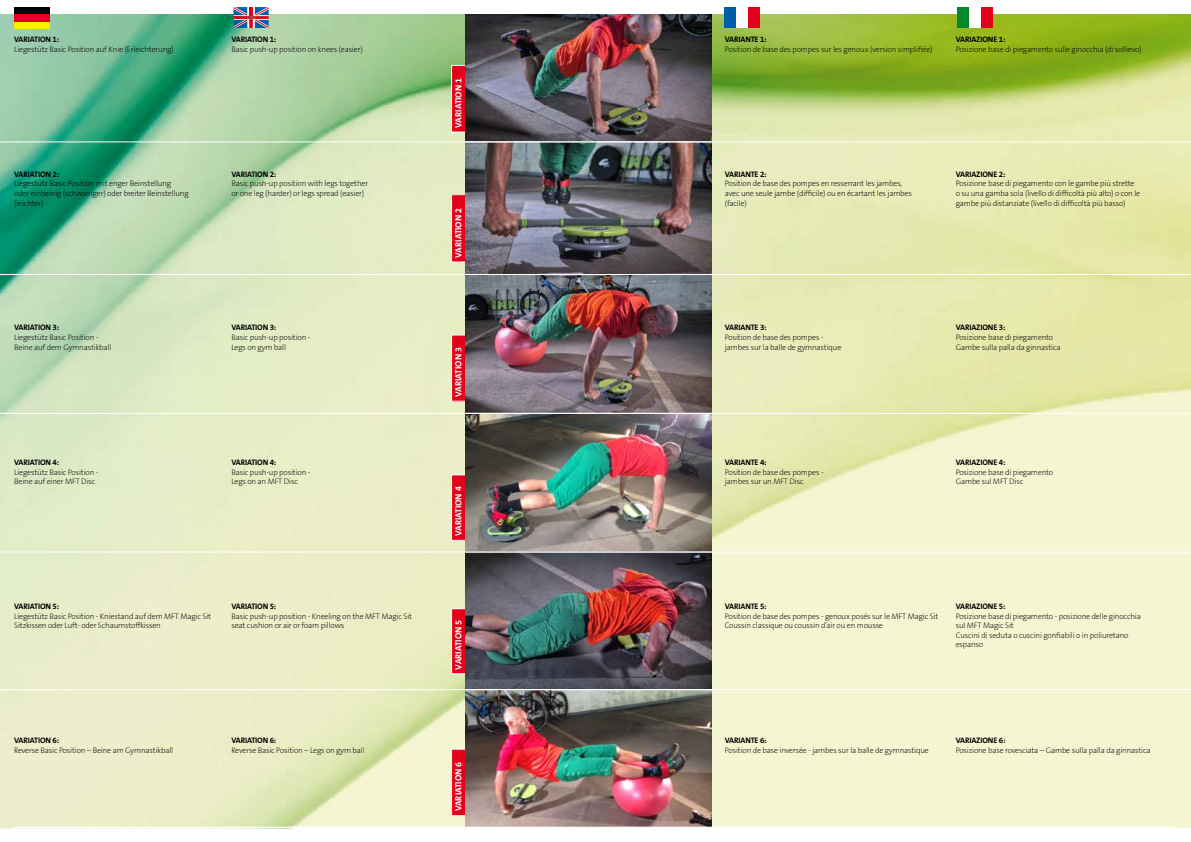
<style>
.page{position:relative;width:1191px;height:842px;background:#fff}
.page>*{position:absolute;margin:0;border:0;box-sizing:border-box;transform-origin:0 0}
.t1{font:700 9px "The Sans B7";color:#fff}
.t2{font:200 8px/9.6px "The Sans B2";letter-spacing:-.02em;color:#000}
.t3{font:700 8px "The Sans B7";letter-spacing:-.02em;color:#000}
</style>
<div class="page">
<img style="left:0;top:14px;width:1191px;height:815px">
<div style="left:451px;top:335px;width:31px;height:66px;background:#e2001a"></div>
<div style="left:451px;top:334px;width:32px;height:68px;border:1px solid #fff"></div>
<div style="left:451px;top:195px;width:30px;height:67px;background:#e2001a"></div>
<div style="left:451px;top:194px;width:30px;height:68px;border:1px solid #fff"></div>
<div style="left:451px;top:65px;width:31px;height:67px;background:#e2001a"></div>
<div style="left:451px;top:65px;width:31px;height:68px;border:1px solid #fff"></div>
<div style="left:451px;top:475px;width:30px;height:65px;background:#e2001a"></div>
<div style="left:451px;top:474px;width:31px;height:67px;border:1px solid #fff"></div>
<div style="left:451px;top:609px;width:36px;height:65px;background:#e2001a"></div>
<div style="left:451px;top:608px;width:37px;height:66px;border:1px solid #fff"></div>
<div style="left:451px;top:749px;width:29px;height:67px;background:#e2001a"></div>
<div style="left:451px;top:749px;width:29px;height:67px;border:1px solid #fff"></div>
<img style="left:466px;top:14px;width:245px;height:127px">
<img style="left:466px;top:142px;width:245px;height:132px">
<img style="left:466px;top:275px;width:245px;height:552px">
<img style="left:466px;top:552px;width:245px;height:137px">
<hr style="left:14px;top:827px;width:1160px;height:1px;background:#fff">
<div style="left:725px;top:7px;width:35px;height:21px;background:#005ea8"></div>
<div style="left:744px;top:7px;width:16px;height:21px;background:#e2001a"></div>
<div style="left:736px;top:7px;width:12px;height:21px;background:#fff"></div>
<div style="left:957px;top:7px;width:35px;height:21px;background:#008a2e"></div>
<div style="left:977px;top:7px;width:15px;height:21px;background:#e2001a"></div>
<div style="left:968px;top:7px;width:12px;height:21px;background:#fff"></div>
<div style="left:14px;top:13px;width:35px;height:9px;background:#e2001a"></div>
<div style="left:14px;top:7px;width:35px;height:7px;background:#000"></div>
<div style="left:14px;top:22px;width:35px;height:7px;background:#ffed00"></div>
<svg style="left:233px;top:7px;width:36px;height:21px"></svg>
<hr style="left:0;top:551px;width:1191px;height:1px;background:#fff">
<hr style="left:0;top:689px;width:1191px;height:1px;background:#fff">
<hr style="left:0;top:413px;width:1191px;height:1px;background:#fff">
<hr style="left:0;top:274px;width:1191px;height:1px;background:#fff">
<hr style="left:0;top:141px;width:1191px;height:1px;background:#fff">
<p class="t3" style="left:14px;top:36px;width:46px">VARIATION 1:</p>
<p class="t2" style="left:14px;top:45px;width:161px">Liegestütz Basic Position auf Knie (Erleichterung)</p>
<p class="t3" style="left:231px;top:36px;width:46px">VARIATION 1:</p>
<p class="t2" style="left:231px;top:45px;width:133px">Basic push-up position on knees (easier)</p>
<p class="t3" style="left:725px;top:36px;width:43px">VARIANTE 1:</p>
<p class="t2" style="left:725px;top:45px;width:209px">Position de base des pompes sur les genoux (version simplifiée)</p>
<p class="t3" style="left:955px;top:36px;width:51px">VARIAZION E 1:</p>
<p class="t2" style="left:955px;top:45px;width:187px">Posizione base di piegamento sulle ginocchia (di sollievo)</p>
<p class="t1" style="left:453px;top:128px;width:51px;rotate:-90deg">VARIATION 1</p>
<p class="t3" style="left:14px;top:170px;width:46px">VARIATION 2:</p>
<p class="t2" style="left:14px;top:179px;width:176px">Liegestütz Basic Position mit enger Beinstellung<br>oder einbeinig (schwieriger) oder breiter Beinstellung (leichter)</p>
<p class="t3" style="left:231px;top:170px;width:46px">VARIATION 2:</p>
<p class="t2" style="left:231px;top:179px;width:138px">Basic push-up position with legs together or one leg (harder) or legs spread (easier)</p>
<p class="t1" style="left:453px;top:258px;width:51px;rotate:-90deg">VARIATION 2</p>
<p class="t3" style="left:725px;top:170px;width:43px">VARIANTE 2:</p>
<p class="t2" style="left:725px;top:179px;width:189px">Position de base des pompes en resserrant les jambes, avec une seule jambe (difficile) ou en écartant les jambes (facile)</p>
<p class="t3" style="left:955px;top:170px;width:51px">VARIAZION E 2:</p>
<p class="t2" style="left:955px;top:179px;width:186px">Posizione base di piegamento con le gambe più strette o su una gamba sola (livello di difficoltà più alto) o con le gambe più distanziate (livello di difficoltà più basso)</p>
<p class="t3" style="left:14px;top:324px;width:46px">VARIATION 3:</p>
<p class="t2" style="left:14px;top:333px;width:99px">Liegestütz Basic Position -<br>Beine auf dem Gymnastikball</p>
<p class="t3" style="left:231px;top:324px;width:46px">VARIATION 3:</p>
<p class="t2" style="left:231px;top:333px;width:80px">Basic push-up position -<br>Legs on gym ball</p>
<p class="t1" style="left:453px;top:397px;width:51px;rotate:-90deg">VARIATION 3</p>
<p class="t3" style="left:725px;top:324px;width:43px">VARIANTE 3:</p>
<p class="t2" style="left:725px;top:333px;width:118px">Position de base des pompes - jambes sur la balle de gymnastique</p>
<p class="t3" style="left:955px;top:324px;width:51px">VARIAZION E 3:</p>
<p class="t2" style="left:955px;top:333px;width:106px">Posizione base di piegamento<br>Gambe sulla palla da ginnastica</p>
<p class="t3" style="left:14px;top:458px;width:46px">VARIATION 4:</p>
<p class="t2" style="left:14px;top:467px;width:86px">Liegestütz Basic Position -<br>Beine auf einer MFT Disc</p>
<p class="t3" style="left:231px;top:458px;width:46px">VARIATION 4:</p>
<p class="t2" style="left:231px;top:467px;width:80px">Basic push-up position -<br>Legs on an MFT Disc</p>
<p class="t1" style="left:453px;top:536px;width:51px;rotate:-90deg">VARIATION 4</p>
<p class="t3" style="left:725px;top:458px;width:43px">VARIANTE 4:</p>
<p class="t2" style="left:725px;top:467px;width:100px">Position de base des pompes - jambes sur un MFT Disc</p>
<p class="t3" style="left:955px;top:458px;width:51px">VARIAZION E 4:</p>
<p class="t2" style="left:955px;top:467px;width:99px">Posizione base di piegamento<br>Gambe sul MFT Disc</p>
<p class="t3" style="left:14px;top:602px;width:46px">VARIATION 5:</p>
<p class="t2" style="left:14px;top:611px;width:198px">Liegestütz Basic Position - Kniestand auf dem MFT Magic Sit<br>Sitzkissen oder Luft- oder Schaumstoffkissen</p>
<p class="t3" style="left:231px;top:602px;width:46px">VARIATION 5:</p>
<p class="t2" style="left:231px;top:611px;width:182px">Basic push-up position - Kneeling on the MFT Magic Sit seat cushion or air or foam pillows</p>
<p class="t1" style="left:453px;top:669px;width:51px;rotate:-90deg">VARIATION 5</p>
<p class="t3" style="left:725px;top:602px;width:43px">VARIANTE 5:</p>
<p class="t2" style="left:725px;top:611px;width:215px">Position de base des pompes - genoux posés sur le MFT Magic Sit<br>Coussin classique ou coussin d’air ou en mousse</p>
<p class="t3" style="left:955px;top:602px;width:51px">VARIAZION E 5:</p>
<p class="t2" style="left:955px;top:611px;width:187px">Posizione base di piegamento - posizione delle ginocchia sul MFT Magic Sit<br>Cuscini di seduta o cuscini gonfiabili o in poliuretano espanso</p>
<p class="t3" style="left:14px;top:736px;width:46px">VARIATION 6:</p>
<p class="t2" style="left:14px;top:746px;width:161px">Reverse Basic Position – Beine am Gymnastikball</p>
<p class="t3" style="left:231px;top:736px;width:46px">VARIATION 6:</p>
<p class="t2" style="left:231px;top:746px;width:135px">Reverse Basic Position – Legs on gym ball</p>
<p class="t3" style="left:725px;top:736px;width:43px">VARIANTE 6:</p>
<p class="t2" style="left:725px;top:746px;width:206px">Position de base inversée - jambes sur la balle de gymnastique</p>
<p class="t3" style="left:955px;top:736px;width:51px">VARIAZION E 6:</p>
<p class="t2" style="left:955px;top:746px;width:196px">Posizione base rovesciata – Gambe sulla palla da ginnastica</p>
<p class="t1" style="left:453px;top:811px;width:51px;rotate:-90deg">VARIATION 6</p>
</div>
